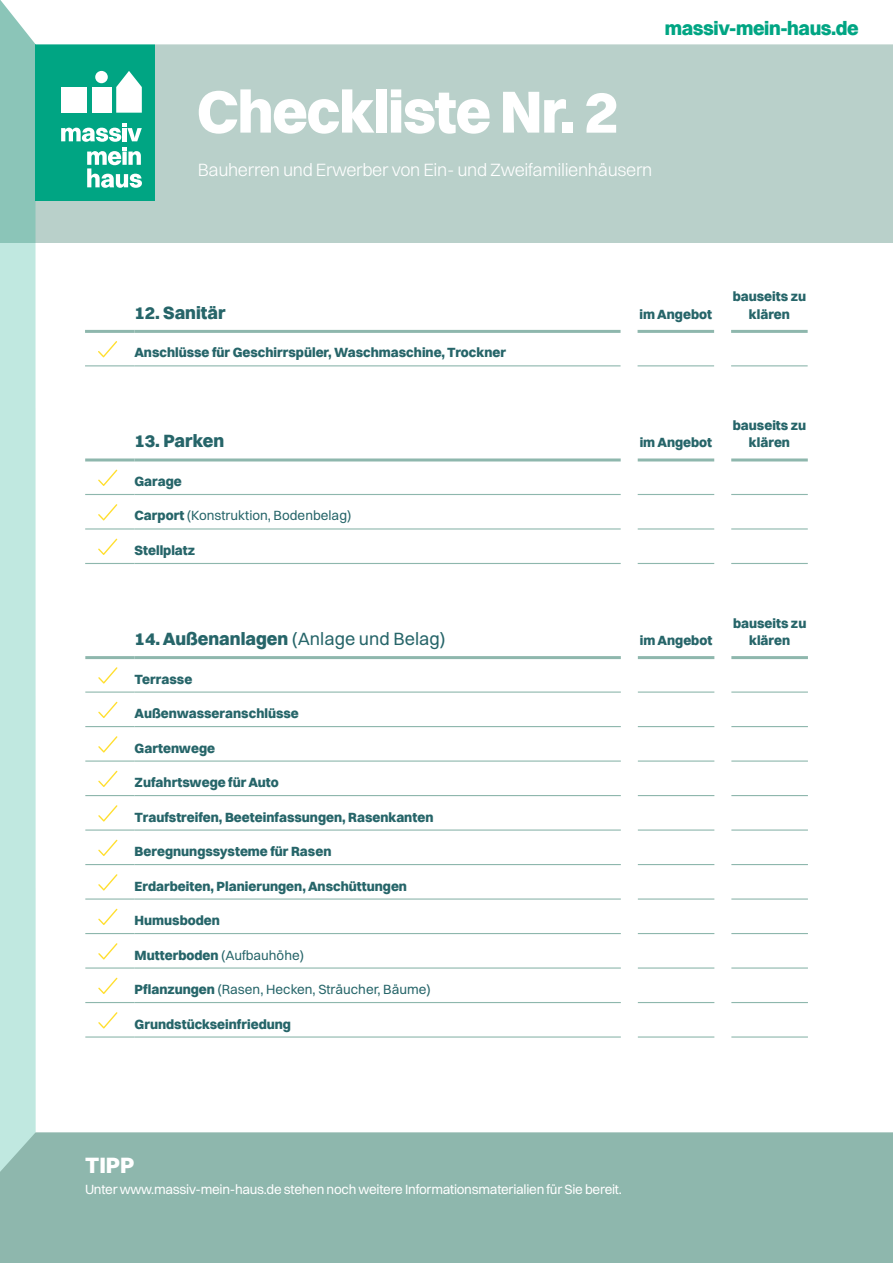
<style>
.page{position:relative;width:893px;height:1263px;background:#fff}
.page>*{position:absolute;margin:0;border:0;box-sizing:border-box;transform-origin:0 0}
.t1{font:800 60px "Switzer";letter-spacing:-.02em;color:#fff}
.t2{font:800 22.5px "Switzer";color:#fff}
.t3{font:800 19.5px "Switzer";letter-spacing:-.02em;color:#00a583}
.t4{font:300 18px "Switzer";letter-spacing:-.02em;color:#fff}
.t5{font:18px "Switzer";color:#266569}
.t6{font:800 18px "Switzer";color:#266569}
.t7{font:800 13.5px/17.2px "Switzer";color:#266569;text-align:center}
.t8{font:13.5px "Switzer";color:#266569}
.t9{font:13.5px "Switzer";letter-spacing:-.02em;color:#fff}
.s1{font-weight:800}
</style>
<div class="page">
<div style="left:0;top:0;width:893px;height:243px;background:#b9d0ca"></div>
<svg style="left:0;top:44px;width:36px;height:1088px;background:#b6e1d8"></svg>
<div style="left:36px;top:45px;width:119px;height:156px;background:#00a583"></div>
<div style="left:61px;top:87px;width:26px;height:26px;background:#fff"></div>
<svg style="left:116px;top:71px;width:26px;height:42px"></svg>
<div style="left:92px;top:87px;width:19px;height:26px;background:#fff"></div>
<div style="left:95px;top:71px;width:13px;height:12px;background:#fff;border-radius:50%"></div>
<svg style="left:61px;top:124px;width:81px;height:64px"></svg>
<div style="left:0;top:0;width:893px;height:44px;background:#fff"></div>
<div style="left:0;top:1132px;width:893px;height:131px;background:#8eb7ad"></div>
<hr style="left:135px;top:691px;width:486px;height:2px;background:#8eb7ad">
<hr style="left:638px;top:691px;width:76px;height:2px;background:#8eb7ad">
<hr style="left:731px;top:691px;width:77px;height:2px;background:#8eb7ad">
<hr style="left:135px;top:726px;width:486px;height:1px;background:#8eb7ad">
<hr style="left:638px;top:726px;width:76px;height:1px;background:#8eb7ad">
<hr style="left:731px;top:726px;width:77px;height:1px;background:#8eb7ad">
<hr style="left:135px;top:760px;width:486px;height:2px;background:#8eb7ad">
<hr style="left:638px;top:760px;width:76px;height:2px;background:#8eb7ad">
<hr style="left:731px;top:760px;width:77px;height:2px;background:#8eb7ad">
<hr style="left:135px;top:795px;width:486px;height:1px;background:#8eb7ad">
<hr style="left:638px;top:795px;width:76px;height:1px;background:#8eb7ad">
<hr style="left:731px;top:795px;width:77px;height:1px;background:#8eb7ad">
<hr style="left:135px;top:829px;width:486px;height:2px;background:#8eb7ad">
<hr style="left:638px;top:829px;width:76px;height:2px;background:#8eb7ad">
<hr style="left:731px;top:829px;width:77px;height:2px;background:#8eb7ad">
<hr style="left:135px;top:864px;width:486px;height:1px;background:#8eb7ad">
<hr style="left:638px;top:864px;width:76px;height:1px;background:#8eb7ad">
<hr style="left:731px;top:864px;width:77px;height:1px;background:#8eb7ad">
<hr style="left:135px;top:898px;width:486px;height:2px;background:#8eb7ad">
<hr style="left:638px;top:898px;width:76px;height:2px;background:#8eb7ad">
<hr style="left:731px;top:898px;width:77px;height:2px;background:#8eb7ad">
<hr style="left:135px;top:933px;width:486px;height:1px;background:#8eb7ad">
<hr style="left:638px;top:933px;width:76px;height:1px;background:#8eb7ad">
<hr style="left:731px;top:933px;width:77px;height:1px;background:#8eb7ad">
<hr style="left:135px;top:967px;width:486px;height:1px;background:#8eb7ad">
<hr style="left:638px;top:967px;width:76px;height:1px;background:#8eb7ad">
<hr style="left:731px;top:967px;width:77px;height:1px;background:#8eb7ad">
<hr style="left:135px;top:1002px;width:486px;height:1px;background:#8eb7ad">
<hr style="left:638px;top:1002px;width:76px;height:1px;background:#8eb7ad">
<hr style="left:731px;top:1002px;width:77px;height:1px;background:#8eb7ad">
<hr style="left:135px;top:1036px;width:486px;height:1px;background:#8eb7ad">
<hr style="left:638px;top:1036px;width:76px;height:1px;background:#8eb7ad">
<hr style="left:731px;top:1036px;width:77px;height:1px;background:#8eb7ad">
<hr style="left:85px;top:726px;width:50px;height:1px;background:#8eb7ad">
<hr style="left:85px;top:760px;width:50px;height:2px;background:#8eb7ad">
<hr style="left:85px;top:795px;width:50px;height:1px;background:#8eb7ad">
<hr style="left:85px;top:829px;width:50px;height:2px;background:#8eb7ad">
<hr style="left:85px;top:864px;width:50px;height:1px;background:#8eb7ad">
<hr style="left:85px;top:898px;width:50px;height:2px;background:#8eb7ad">
<hr style="left:85px;top:933px;width:50px;height:1px;background:#8eb7ad">
<hr style="left:85px;top:967px;width:50px;height:1px;background:#8eb7ad">
<hr style="left:85px;top:1002px;width:50px;height:1px;background:#8eb7ad">
<hr style="left:85px;top:1036px;width:50px;height:1px;background:#8eb7ad">
<hr style="left:85px;top:691px;width:50px;height:2px;background:#8eb7ad">
<hr style="left:85px;top:656px;width:50px;height:3px;background:#8eb7ad">
<hr style="left:135px;top:656px;width:486px;height:3px;background:#8eb7ad">
<hr style="left:638px;top:656px;width:76px;height:3px;background:#8eb7ad">
<hr style="left:731px;top:656px;width:77px;height:3px;background:#8eb7ad">
<svg style="left:98px;top:667px;width:19px;height:17px"></svg>
<svg style="left:98px;top:702px;width:19px;height:16px"></svg>
<svg style="left:98px;top:736px;width:19px;height:16px"></svg>
<svg style="left:98px;top:771px;width:19px;height:16px"></svg>
<svg style="left:98px;top:805px;width:19px;height:16px"></svg>
<svg style="left:98px;top:840px;width:19px;height:16px"></svg>
<svg style="left:98px;top:874px;width:19px;height:16px"></svg>
<svg style="left:98px;top:909px;width:19px;height:16px"></svg>
<svg style="left:98px;top:943px;width:19px;height:16px"></svg>
<svg style="left:98px;top:978px;width:19px;height:16px"></svg>
<svg style="left:98px;top:1012px;width:19px;height:16px"></svg>
<hr style="left:135px;top:494px;width:486px;height:1px;background:#8eb7ad">
<hr style="left:638px;top:494px;width:76px;height:1px;background:#8eb7ad">
<hr style="left:731px;top:494px;width:77px;height:1px;background:#8eb7ad">
<hr style="left:135px;top:528px;width:486px;height:1px;background:#8eb7ad">
<hr style="left:638px;top:528px;width:76px;height:1px;background:#8eb7ad">
<hr style="left:731px;top:528px;width:77px;height:1px;background:#8eb7ad">
<hr style="left:135px;top:563px;width:486px;height:1px;background:#8eb7ad">
<hr style="left:638px;top:563px;width:76px;height:1px;background:#8eb7ad">
<hr style="left:731px;top:563px;width:77px;height:1px;background:#8eb7ad">
<hr style="left:85px;top:528px;width:50px;height:1px;background:#8eb7ad">
<hr style="left:85px;top:563px;width:50px;height:1px;background:#8eb7ad">
<hr style="left:85px;top:494px;width:50px;height:1px;background:#8eb7ad">
<hr style="left:85px;top:458px;width:50px;height:3px;background:#8eb7ad">
<hr style="left:135px;top:458px;width:486px;height:3px;background:#8eb7ad">
<hr style="left:638px;top:458px;width:76px;height:3px;background:#8eb7ad">
<hr style="left:731px;top:458px;width:77px;height:3px;background:#8eb7ad">
<svg style="left:98px;top:470px;width:19px;height:16px"></svg>
<svg style="left:98px;top:504px;width:19px;height:16px"></svg>
<svg style="left:98px;top:539px;width:19px;height:16px"></svg>
<hr style="left:134px;top:365px;width:487px;height:1px;background:#8eb7ad">
<hr style="left:638px;top:365px;width:76px;height:1px;background:#8eb7ad">
<hr style="left:731px;top:365px;width:77px;height:1px;background:#8eb7ad">
<hr style="left:85px;top:365px;width:49px;height:1px;background:#8eb7ad">
<hr style="left:85px;top:330px;width:49px;height:3px;background:#8eb7ad">
<hr style="left:134px;top:330px;width:487px;height:3px;background:#8eb7ad">
<hr style="left:638px;top:330px;width:76px;height:3px;background:#8eb7ad">
<hr style="left:731px;top:330px;width:77px;height:3px;background:#8eb7ad">
<svg style="left:98px;top:341px;width:19px;height:16px"></svg>
<h3 class="t3" style="left:665px;top:16px;width:196px">massiv-mein-haus.de</h3>
<h1 class="t1" style="left:197px;top:74px;width:423px">Checkliste Nr. 2</h1>
<h3 class="t4" style="left:198px;top:159px;width:456px">Bauherren und Erwerber von Ein- und Zweifamilienhäusern</h3>
<h3 class="t6" style="left:134px;top:301px;width:93px">12. Sanitär</h3>
<p class="t7" style="left:640px;top:305px;width:74px">im Angebot</p>
<p class="t7" style="left:134px;top:344px;width:373px">Anschlüsse für Geschirrspüler, Waschmaschine, Trockner</p>
<p class="t7" style="left:733px;top:288px;width:75px">bauseits zu klären</p>
<h3 class="t6" style="left:135px;top:430px;width:91px">13. Parken</h3>
<p class="t7" style="left:640px;top:434px;width:74px">im Angebot</p>
<p class="t7" style="left:135px;top:472px;width:49px">Garage</p>
<p class="t8" style="left:135px;top:508px;width:218px"><span class="s1">Carport</span> (Konstruktion, Bodenbelag)</p>
<p class="t7" style="left:135px;top:541px;width:62px">Stellplatz</p>
<p class="t7" style="left:733px;top:416px;width:75px">bauseits zu klären</p>
<h3 class="t5" style="left:135px;top:628px;width:312px"><span class="s1">14. Außenanlagen</span> (Anlage und Belag)</h3>
<p class="t7" style="left:640px;top:631px;width:74px">im Angebot</p>
<p class="t7" style="left:135px;top:670px;width:59px">Terrasse</p>
<p class="t7" style="left:135px;top:704px;width:166px">Außenwasseranschlüsse</p>
<p class="t7" style="left:135px;top:739px;width:82px">Gartenwege</p>
<p class="t7" style="left:135px;top:773px;width:146px">Zufahrtswege für Auto</p>
<p class="t7" style="left:135px;top:808px;width:300px">Traufstreifen, Beeteinfassungen, Rasenkanten</p>
<p class="t7" style="left:135px;top:842px;width:198px">Beregnungssysteme für Rasen</p>
<p class="t7" style="left:135px;top:877px;width:274px">Erdarbeiten, Planierungen, Anschüttungen</p>
<p class="t7" style="left:135px;top:911px;width:87px">Humusboden</p>
<p class="t8" style="left:135px;top:947px;width:171px"><span class="s1">Mutterboden</span> (Aufbauhöhe)</p>
<p class="t8" style="left:135px;top:981px;width:298px"><span class="s1">Pflanzungen</span> (Rasen, Hecken, Sträucher, Bäume)</p>
<p class="t7" style="left:135px;top:1015px;width:158px">Grundstückseinfriedung</p>
<p class="t7" style="left:733px;top:614px;width:75px">bauseits zu klären</p>
<h2 class="t2" style="left:85px;top:1151px;width:51px">TIPP</h2>
<p class="t9" style="left:85px;top:1181px;width:538px">Unter www.massiv-mein-haus.de stehen noch weitere Informationsmaterialien für Sie bereit.</p>
</div>
